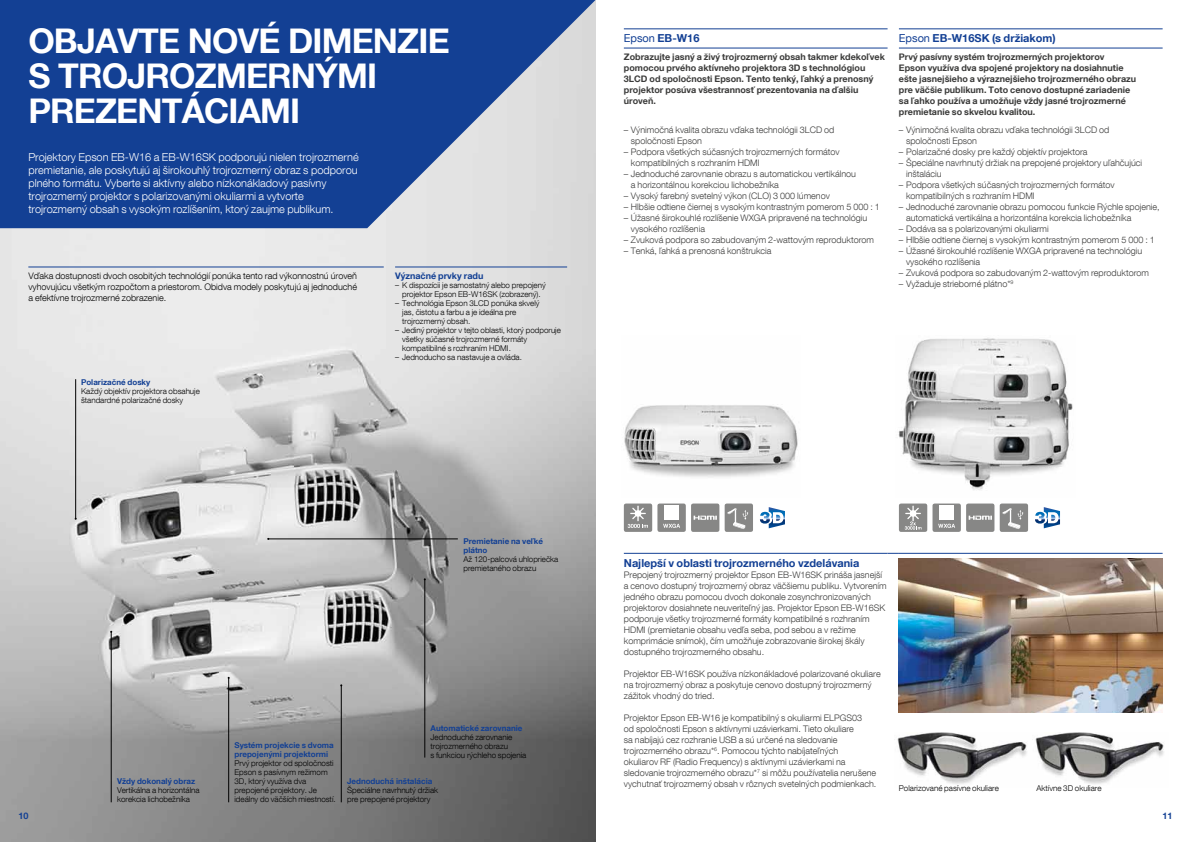
<style>
.page{position:relative;width:1191px;height:842px;background:#fff}
.page>*{position:absolute;margin:0;border:0;box-sizing:border-box;transform-origin:0 0}
.t1{font:700 34px/35px "Helvetica Neue LT Com";letter-spacing:-.025em;color:#fff}
.t2{font:300 11px/13px "Helvetica Neue LT Com";color:#fff}
.t3{font:700 11px "Helvetica Neue LT Com";color:#134094}
.t4{font:300 9px/11px "Helvetica Neue LT Com";color:#3b3b3a}
.t5{font:700 9px/11px "Helvetica Neue LT Com";color:#3b3b3a}
.t6{font:300 9px/11px "Helvetica Neue LT Com";color:#000;text-align:justify}
.t7{font:700 9px "Helvetica Neue LT Com";color:#134094}
.t8{font:300 8px/9px "Helvetica Neue LT Com";color:#000}
.t9{font:700 8px/9px "Helvetica Neue LT Com";color:#134094}
.s1{font-weight:400}
</style>
<div class="page">
<img style="left:897px;top:732px;width:267px;height:52px">
<img style="left:624px;top:405px;width:174px;height:73px">
<img style="left:898px;top:338px;width:175px;height:152px">
<img style="left:0;top:228px;width:595px;height:614px">
<hr style="left:28px;top:266px;width:356px;height:1px;background:#134094">
<hr style="left:268px;top:539px;width:190px;height:1px;background:#000">
<hr style="left:75px;top:379px;width:1px;height:140px;background:#000">
<hr style="left:424px;top:579px;width:1px;height:178px;background:#000">
<hr style="left:341px;top:685px;width:1px;height:117px;background:#000">
<hr style="left:228px;top:678px;width:1px;height:124px;background:#000">
<hr style="left:111px;top:632px;width:1px;height:170px;background:#000">
<hr style="left:624px;top:28px;width:263px;height:1px;background:#134094">
<hr style="left:899px;top:28px;width:263px;height:1px;background:#134094">
<hr style="left:624px;top:48px;width:263px;height:1px;background:#134094">
<hr style="left:899px;top:48px;width:263px;height:1px;background:#134094">
<hr style="left:624px;top:553px;width:263px;height:1px;background:#134094">
<svg style="left:887px;top:553px;width:12px;height:1px"></svg>
<hr style="left:899px;top:553px;width:263px;height:1px;background:#134094">
<img style="left:899px;top:559px;width:263px;height:153px">
<svg style="left:760px;top:507px;width:25px;height:21px"></svg>
<div style="left:691px;top:503px;width:28px;height:29px;background:#878786;border-radius:2px"></div>
<svg style="left:693px;top:516px;width:24px;height:4px"></svg>
<div style="left:657px;top:503px;width:29px;height:29px;background:#878786;border-radius:2px"></div>
<svg style="left:663px;top:506px;width:17px;height:22px"></svg>
<div style="left:624px;top:503px;width:28px;height:29px;background:#878786;border-radius:2px"></div>
<svg style="left:627px;top:506px;width:21px;height:22px"></svg>
<div style="left:724px;top:503px;width:29px;height:29px;background:#878786;border-radius:2px"></div>
<svg style="left:727px;top:508px;width:21px;height:21px"></svg>
<svg style="left:1035px;top:507px;width:25px;height:21px"></svg>
<div style="left:966px;top:503px;width:28px;height:29px;background:#878786;border-radius:2px"></div>
<svg style="left:968px;top:516px;width:24px;height:4px"></svg>
<div style="left:932px;top:503px;width:29px;height:29px;background:#878786;border-radius:2px"></div>
<svg style="left:938px;top:506px;width:17px;height:22px"></svg>
<div style="left:899px;top:503px;width:28px;height:29px;background:#878786;border-radius:2px"></div>
<svg style="left:904px;top:506px;width:17px;height:24px"></svg>
<div style="left:999px;top:503px;width:29px;height:29px;background:#878786;border-radius:2px"></div>
<svg style="left:1002px;top:508px;width:21px;height:21px"></svg>
<svg style="left:0;top:0;width:595px;height:228px;background:#355ba0"></svg>
<hr style="left:395px;top:266px;width:172px;height:1px;background:#134094">
<h1 class="t1" style="left:28px;top:22px;width:423px">OBJAVTE NOVÉ DIMENZIE<br>S TROJROZMERNÝMI<br>PREZENTÁCIAMI</h1>
<p class="t2" style="left:28px;top:150px;width:332px">Projektory Epson EB-W16 a EB-W16SK podporujú nielen trojrozmerné premietanie, ale poskytujú aj širokouhlý trojrozmerný obraz s podporou plného formátu. Vyberte si aktívny alebo nízkonákladový pasívny trojrozmerný projektor s polarizovanými okuliarmi a vytvorte trojrozmerný obsah s vysokým rozlíšením, ktorý zaujme publikum.</p>
<p class="t6" style="left:28px;top:270px;width:330px">Vďaka dostupnosti dvoch osobitých technológií ponúka tento rad výkonnostnú úroveň vyhovujúcu všetkým rozpočtom a priestorom. Obidva modely poskytujú aj jednoduché a efektívne trojrozmerné zobrazenie.</p>
<p class="t9" style="left:81px;top:377px;width:71px">Polarizačné dosky</p>
<p class="t8" style="left:81px;top:386px;width:120px">Každý objektív projektora obsahuje štandardné polarizačné dosky</p>
<p class="t7" style="left:395px;top:270px;width:90px">Význačné prvky radu</p>
<p class="t8" style="left:395px;top:281px;width:152px;text-align:center">– K dispozícii je samostatný alebo prepojený projektor Epson EB-W16SK (zobrazený).</p>
<p class="t8" style="left:402px;top:299px;width:139px;text-indent:-7px">– Technológia Epson 3LCD ponúka skvelý jas, čistotu a farbu a je ideálna pre trojrozmerný obsah.</p>
<p class="t8" style="left:402px;top:326px;width:160px;text-indent:-7px">– Jediný projektor v tejto oblasti, ktorý podporuje všetky súčasné trojrozmerné formáty kompatibilné s rozhraním HDMI.</p>
<p class="t8" style="left:395px;top:353px;width:128px">– Jednoducho sa nastavuje a ovláda.</p>
<p class="t9" style="left:463px;top:537px;width:81px">Premietanie na veľké plátno</p>
<p class="t8" style="left:463px;top:555px;width:96px">Až 120-palcová uhlopriečka premietaného obrazu</p>
<p class="t7" style="left:18px;top:810px;width:12px">10</p>
<p class="t9" style="left:117px;top:777px;width:80px">Vždy dokonalý obraz</p>
<p class="t8" style="left:117px;top:786px;width:84px">Vertikálna a horizontálna korekcia lichobežníka</p>
<p class="t9" style="left:234px;top:741px;width:101px">Systém projekcie s dvoma prepojenými projektormi</p>
<p class="t8" style="left:234px;top:759px;width:103px">Prvý projektor od spoločnosti<br>Epson s pasívnym režimom<br>3D, ktorý využíva dva prepojené projektory. Je ideálny do väčších miestností.</p>
<p class="t9" style="left:430px;top:723px;width:93px">Automatické zarovnanie</p>
<p class="t8" style="left:430px;top:732px;width:97px">Jednoduché zarovnanie trojrozmerného obrazu<br>s funkciou rýchleho spojenia</p>
<p class="t9" style="left:347px;top:777px;width:87px">Jednoduchá inštalácia</p>
<p class="t8" style="left:347px;top:786px;width:93px">Špeciálne navrhnutý držiak pre prepojené projektory</p>
<p class="t3" style="left:624px;top:32px;width:77px"><span class="s1">Epson</span> EB-W16</p>
<p class="t3" style="left:899px;top:32px;width:158px"><span class="s1">Epson</span> EB-W16SK (s držiakom)</p>
<p class="t5" style="left:624px;top:51px;width:262px">Zobrazujte jasný a živý trojrozmerný obsah takmer kdekoľvek pomocou prvého aktívneho projektora 3D s technológiou 3LCD od spoločnosti Epson. Tento tenký, ľahký a prenosný projektor posúva všestrannosť prezentovania na ďalšiu úroveň.</p>
<p class="t5" style="left:899px;top:51px;width:239px">Prvý pasívny systém trojrozmerných projektorov<br>Epson využíva dva spojené projektory na dosiahnutie ešte jasnejšieho a výraznejšieho trojrozmerného obrazu pre väčšie publikum. Toto cenovo dostupné zariadenie sa ľahko používa a umožňuje vždy jasné trojrozmerné premietanie so skvelou kvalitou.</p>
<p class="t4" style="left:631px;top:124px;width:205px;text-indent:-7px">– Výnimočná kvalita obrazu vďaka technológii 3LCD od spoločnosti Epson</p>
<p class="t4" style="left:631px;top:146px;width:210px;text-indent:-7px">– Podpora všetkých súčasných trojrozmerných formátov kompatibilných s rozhraním HDMI</p>
<p class="t4" style="left:631px;top:168px;width:227px;text-indent:-7px">– Jednoduché zarovnanie obrazu s automatickou vertikálnou a horizontálnou korekciou lichobežníka</p>
<p class="t4" style="left:624px;top:190px;width:207px">– Vysoký farebný svetelný výkon (CLO) 3 000 lúmenov</p>
<p class="t4" style="left:624px;top:201px;width:257px">– Hlbšie odtiene čiernej s vysokým kontrastným pomerom 5 000 : 1</p>
<p class="t4" style="left:631px;top:212px;width:238px;text-indent:-7px">– Úžasné širokouhlé rozlíšenie WXGA pripravené na technológiu vysokého rozlíšenia</p>
<p class="t4" style="left:624px;top:234px;width:252px">– Zvuková podpora so zabudovaným 2-wattovým reproduktorom</p>
<p class="t4" style="left:624px;top:245px;width:149px">– Tenká, ľahká a prenosná konštrukcia</p>
<p class="t4" style="left:906px;top:124px;width:205px;text-indent:-7px">– Výnimočná kvalita obrazu vďaka technológii 3LCD od spoločnosti Epson</p>
<p class="t4" style="left:899px;top:146px;width:190px">– Polarizačné dosky pre každý objektív projektora</p>
<p class="t4" style="left:906px;top:157px;width:238px;text-indent:-7px">– Špeciálne navrhnutý držiak na prepojené projektory uľahčujúci inštaláciu</p>
<p class="t4" style="left:906px;top:179px;width:210px;text-indent:-7px">– Podpora všetkých súčasných trojrozmerných formátov kompatibilných s rozhraním HDMI</p>
<p class="t4" style="left:906px;top:201px;width:255px;text-indent:-7px">– Jednoduché zarovnanie obrazu pomocou funkcie Rýchle spojenie, automatická vertikálna a horizontálna korekcia lichobežníka</p>
<p class="t4" style="left:899px;top:223px;width:151px">– Dodáva sa s polarizovanými okuliarmi</p>
<p class="t4" style="left:899px;top:234px;width:257px">– Hlbšie odtiene čiernej s vysokým kontrastným pomerom 5 000 : 1</p>
<p class="t4" style="left:906px;top:245px;width:238px;text-indent:-7px">– Úžasné širokouhlé rozlíšenie WXGA pripravené na technológiu vysokého rozlíšenia</p>
<p class="t4" style="left:899px;top:267px;width:252px">– Zvuková podpora so zabudovaným 2-wattovým reproduktorom</p>
<p class="t4" style="left:899px;top:278px;width:116px">– Vyžaduje strieborné plátno*<sup>9</sup></p>
<p class="t3" style="left:624px;top:556px;width:237px">Najlepší v oblasti trojrozmerného vzdelávania</p>
<p class="t4" style="left:624px;top:569px;width:264px">Prepojený trojrozmerný projektor Epson EB-W16SK prináša jasnejší a cenovo dostupný trojrozmerný obraz väčšiemu publiku. Vytvorením jedného obrazu pomocou dvoch dokonale zosynchronizovaných projektorov dosiahnete neuveriteľný jas. Projektor Epson EB-W16SK podporuje všetky trojrozmerné formáty kompatibilné s rozhraním HDMI (premietanie obsahu vedľa seba, pod sebou a v režime komprimácie snímok), čím umožňuje zobrazovanie širokej škály dostupného trojrozmerného obsahu.</p>
<p class="t4" style="left:624px;top:668px;width:258px">Projektor EB-W16SK používa nízkonákladové polarizované okuliare na trojrozmerný obraz a poskytuje cenovo dostupný trojrozmerný zážitok vhodný do tried.</p>
<p class="t4" style="left:624px;top:712px;width:254px">Projektor Epson EB-W16 je kompatibilný s okuliarmi ELPGS03<br>od spoločnosti Epson s aktívnymi uzávierkami. Tieto okuliare<br>sa nabíjajú cez rozhranie USB a sú určené na sledovanie trojrozmerného obrazu*<sup>6</sup>. Pomocou týchto nabíjateľných<br>okuliarov RF (Radio Frequency) s aktívnymi uzávierkami na sledovanie trojrozmerného obrazu*<sup>7</sup> si môžu používatelia nerušene vychutnať trojrozmerný obsah v rôznych svetelných podmienkach.</p>
<p class="t8" style="left:899px;top:783px;width:101px">Polarizované pasívne okuliare</p>
<p class="t8" style="left:1036px;top:783px;width:67px">Aktívne 3D okuliare</p>
<p class="t7" style="left:1162px;top:810px;width:12px">11</p>
</div>
